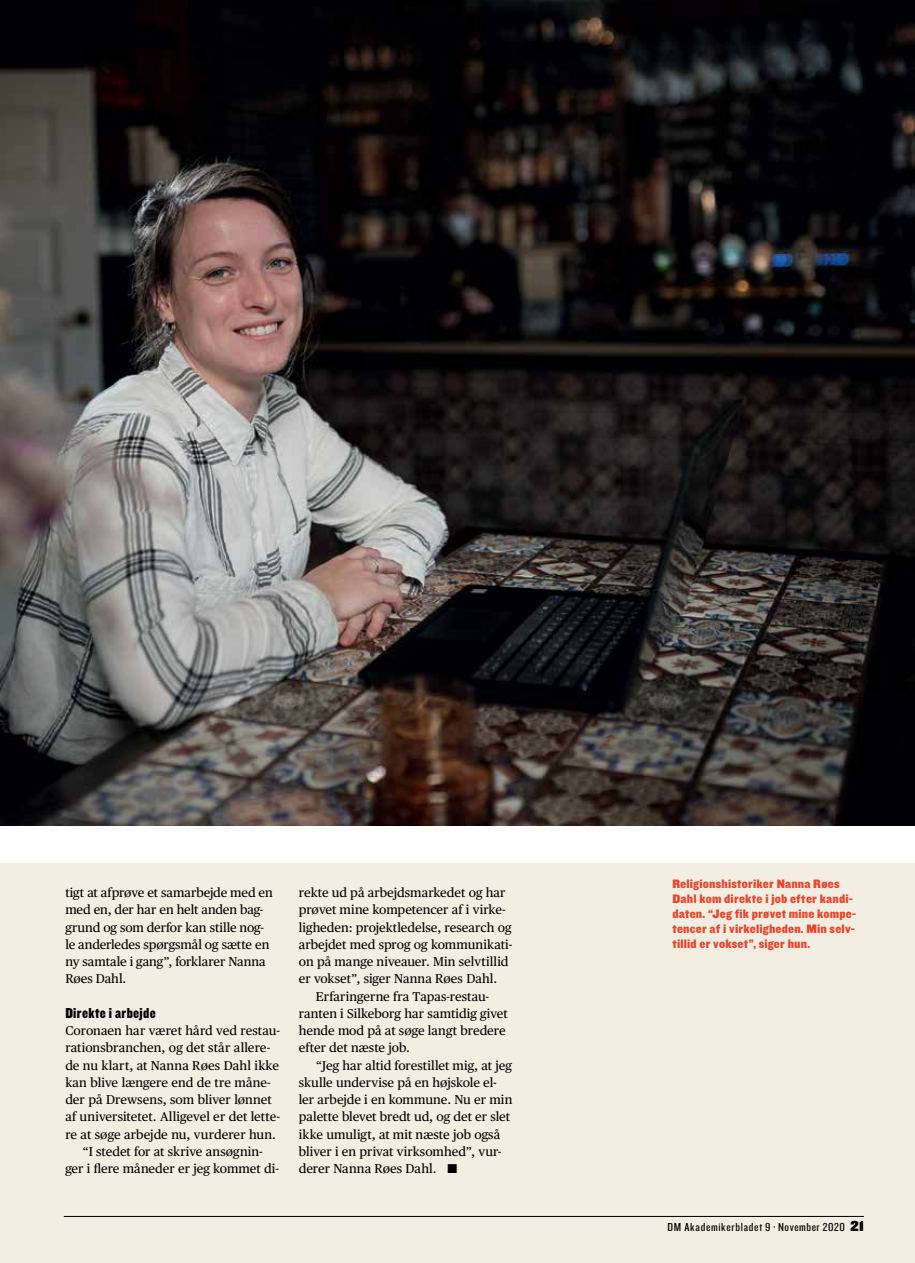
<style>
.page{position:relative;width:915px;height:1263px;background:#fff}
.page>*{position:absolute;margin:0;border:0;box-sizing:border-box;transform-origin:0 0}
.t1{font:15px "Knockout 70 Full Welterwt";letter-spacing:.02em;color:#000}
.t2{font:12.75px/17.2px "Publico Text";color:#000}
.t3{font:12.75px/15px "Knockout 71 Full Middlewt";letter-spacing:.015em;color:#ef452d}
.t4{font:12px "Knockout 28 Junior Feathrwt";letter-spacing:.045em;color:#000;scale:1.2 1}
.s1{font-family:"Knockout 90 Ultmt Welterwt";font-size:15px}
</style>
<div class="page">
<div style="left:0;top:0;width:914px;height:1263px;background:#f3eee2"></div>
<img style="left:0;top:0;width:914px;height:826px">
<div style="left:0;top:826px;width:914px;height:36px;background:#fff"></div>
<hr style="left:64px;top:1216px;width:799px;height:1px;background:#000">
<p class="t2" style="left:65px;top:883px;width:209px">tigt at afprøve et samarbejde med en med en, der har en helt anden bag&shy;grund og som derfor kan stille nog&shy;le anderledes spørgsmål og sætte en ny samtale i gang”, forklarer Nanna<br>Røes Dahl.</p>
<p class="t1" style="left:65px;top:1003px;width:92px">Direkte i arbejde</p>
<p class="t2" style="left:65px;top:1021px;width:216px">Coronaen har været hård ved restau-</p>
<p class="t2" style="left:65px;top:1038px;width:206px">rationsbranchen, og det står allere-</p>
<p class="t2" style="left:65px;top:1056px;width:215px">de nu klart, at Nanna Røes Dahl ikke</p>
<p class="t2" style="left:65px;top:1073px;width:207px">kan blive længere end de tre måne-</p>
<p class="t2" style="left:65px;top:1090px;width:208px">der på Drewsens, som bliver lønnet</p>
<p class="t2" style="left:65px;top:1107px;width:216px">af universitetet. Alligevel er det lette-</p>
<p class="t2" style="left:65px;top:1125px;width:212px">re at søge arbejde nu, vurderer hun.</p>
<p class="t2" style="left:82px;top:1142px;width:182px">“I stedet for at skrive ansøgnin-</p>
<p class="t2" style="left:65px;top:1159px;width:215px">ger i flere måneder er jeg kommet di-</p>
<p class="t2" style="left:299px;top:883px;width:208px">rekte ud på arbejdsmarkedet og har</p>
<p class="t2" style="left:299px;top:900px;width:208px">prøvet mine kompetencer af i virke-</p>
<p class="t2" style="left:299px;top:918px;width:214px">ligheden: projektledelse, research og</p>
<p class="t2" style="left:299px;top:935px;width:215px">arbejdet med sprog og kommunikati-</p>
<p class="t2" style="left:299px;top:952px;width:211px">on på mange niveauer. Min selvtillid</p>
<p class="t2" style="left:299px;top:969px;width:200px">er vokset”, siger Nanna Røes Dahl.</p>
<p class="t2" style="left:316px;top:987px;width:175px">Erfaringerne fra Tapas-restau-</p>
<p class="t2" style="left:299px;top:1004px;width:210px">ranten i Silkeborg har samtidig givet</p>
<p class="t2" style="left:299px;top:1021px;width:208px">hende mod på at søge langt bredere</p>
<p class="t2" style="left:299px;top:1038px;width:112px">efter det næste job.</p>
<p class="t2" style="left:316px;top:1056px;width:197px">“Jeg har altid forestillet mig, at jeg</p>
<p class="t2" style="left:299px;top:1073px;width:199px">skulle undervise på en højskole el-</p>
<p class="t2" style="left:299px;top:1090px;width:215px">ler arbejde i en kommune. Nu er min</p>
<p class="t2" style="left:299px;top:1107px;width:213px">palette blevet bredt ud, og det er slet</p>
<p class="t2" style="left:299px;top:1125px;width:203px">ikke umuligt, at mit næste job også</p>
<p class="t2" style="left:299px;top:1142px;width:204px">bliver i en privat virksomhed”, vur-</p>
<p class="t2" style="left:299px;top:1159px;width:161px">derer Nanna Røes Dahl. ■</p>
<p class="t3" style="left:672px;top:876px;width:185px">Religionshistoriker Nanna Røes Dahl kom direkte i job efter kandi&shy;daten. “Jeg fik prøvet mine kompe&shy;tencer af i virkeligheden. Min selv&shy;tillid er vokset”, siger hun.</p>
<p class="t4" style="left:667px;top:1220px;width:165px">DM Akademikerbladet 9 · November 2020 <span class="s1">21</span></p>
</div>
